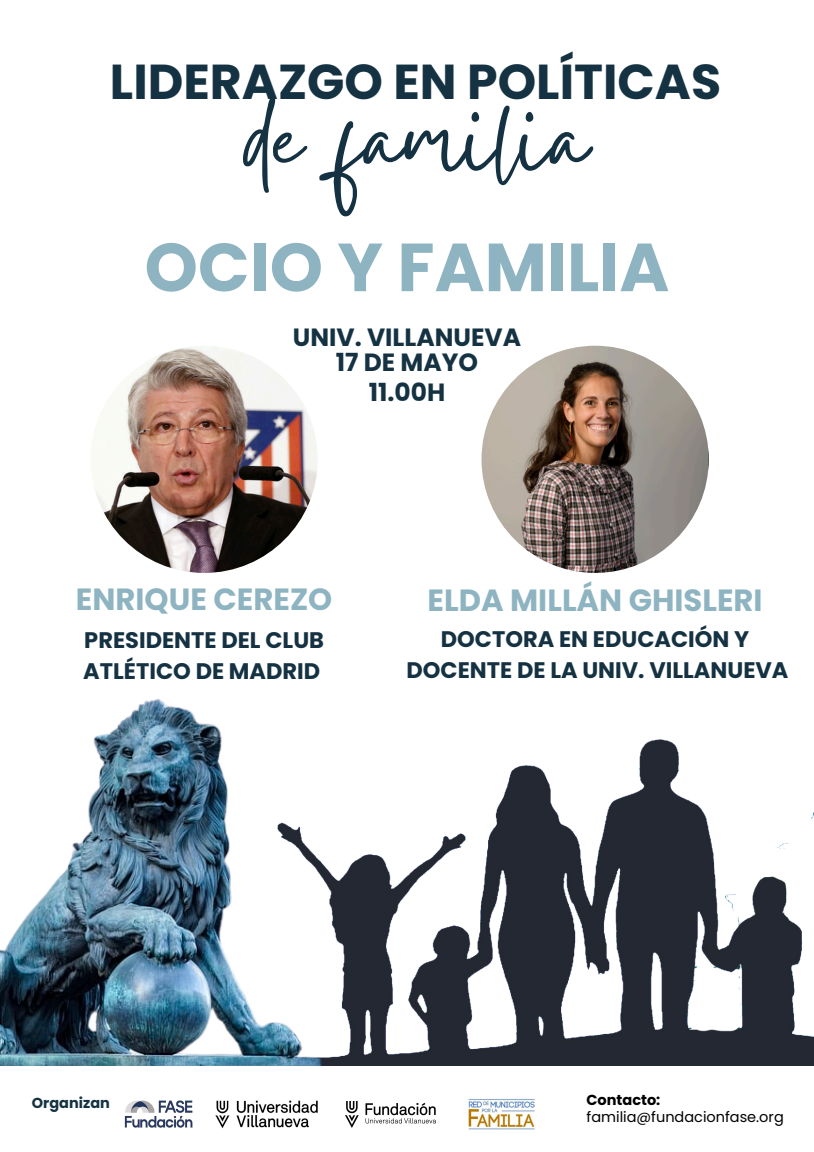
<style>
.page{position:relative;width:814px;height:1152px;background:#fff}
.page>*{position:absolute;margin:0;border:0;box-sizing:border-box;transform-origin:0 0}
.t1{font:134.1px "Gistesy";color:#153243}
.t2{font:700 67.88px "Poppins";color:#8fb4c1}
.t3{font:700 48.97px "Poppins";color:#153243}
.t4{font:700 30.67px "Poppins";color:#8fb4c1}
.t5{font:700 24.9px "Poppins";color:#153243}
.t6{font:700 22.5px/31px "Poppins";color:#153243}
.t7{font:14.48px "Poppins";color:#000}
.t8{font:700 14.48px "Poppins";color:#153243}
.t9{font:700 14.48px "Poppins";color:#000}
</style>
<div class="page">
<img style="left:346px;top:739px;width:468px;height:327px">
<img style="left:0;top:699px;width:346px;height:367px">
<img style="left:215px;top:1100px;width:103px;height:29px">
<img style="left:124px;top:1100px;width:69px;height:28px">
<img style="left:468px;top:1099px;width:67px;height:31px">
<img style="left:346px;top:1102px;width:90px;height:26px">
<img style="left:91px;top:346px;width:227px;height:227px;border-radius:50%">
<img style="left:481px;top:346px;width:228px;height:227px;border-radius:50%">
<h4 class="t3" style="left:110px;top:48px;width:613px">LIDERAZGO EN POLÍTICAS</h4>
<h4 class="t1" style="left:243px;top:46px;width:347px">de familia</h4>
<h5 class="t2" style="left:145px;top:220px;width:526px">OCIO Y FAMILIA</h5>
<p class="t5" style="left:293px;top:319px;width:230px">UNIV. VILLANUEVA</p>
<p class="t5" style="left:336px;top:345px;width:144px">17 DE MAYO</p>
<p class="t5" style="left:369px;top:375px;width:78px">11.00H</p>
<p class="t4" style="left:76px;top:578px;width:258px">ENRIQUE CEREZO</p>
<p class="t4" style="left:428px;top:579px;width:337px">ELDA MILLÁN GHISLERI</p>
<p class="t6" style="left:406px;top:624px;width:384px;text-align:center">DOCTORA EN EDUCACIÓN Y<br>DOCENTE DE LA UNIV. VILLANUEVA</p>
<h6 class="t6" style="left:83px;top:625px;width:242px">PRESIDENTE DEL CLUB<br>ATLÉTICO DE MADRID</h6>
<h5 class="t8" style="left:32px;top:1092px;width:79px">Organizan</h5>
<p class="t9" style="left:587px;top:1090px;width:75px">Contacto:</p>
<p class="t7" style="left:587px;top:1107px;width:199px">familia@fundacionfase.org</p>
</div>
